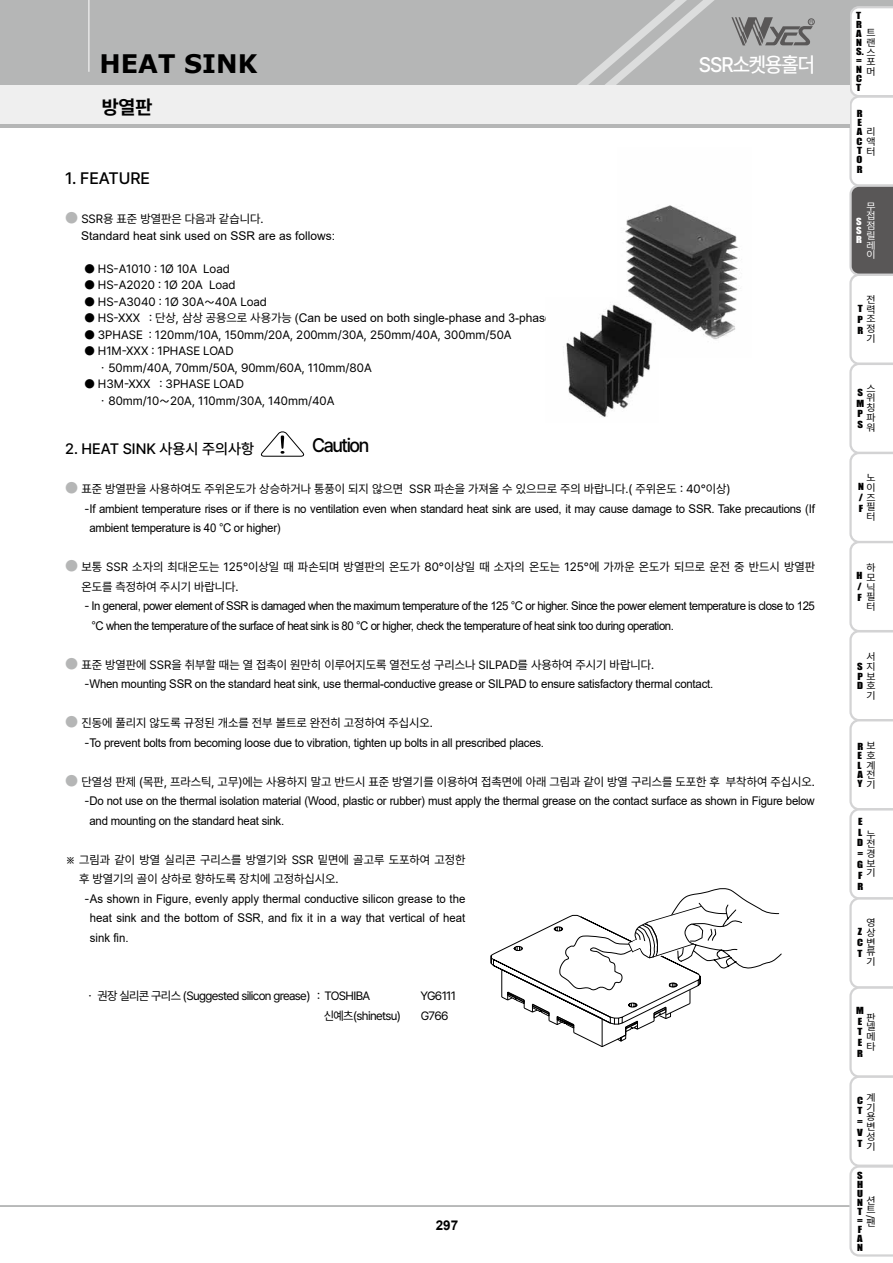
<style>
.page{position:relative;width:893px;height:1263px;background:#fff}
.page>*{position:absolute;margin:0;border:0;box-sizing:border-box;transform-origin:0 0}
.t1{font:700 25.5px "Verdana";color:#000}
.t2{font:500 21px "Pretendard";letter-spacing:-.05em;color:#fff;scale:.95 1}
.t3{font:500 19.5px "Pretendard";letter-spacing:-.075em;color:#000;scale:.95 1}
.t4{font:700 19.5px "Pretendard";color:#000}
.t5{font:500 16.5px "Pretendard";color:#000}
.t6{font:500 15px "Pretendard";color:#000}
.t7{font:700 13.5px "Arial";color:#000}
.t8{font:12px/19.5px "Arial";letter-spacing:-.02em;color:#000;scale:.95 1}
.t9{font:12px/16.5px "Pretendard";color:#000}
.t10{font:12px/19.5px "Arial";letter-spacing:-.04em;color:#000;scale:.95 1}
.t11{font:12px "Arial";color:#000}
.t12{font:12px "Pretendard";letter-spacing:-.05em;color:#000}
.t13{font:10.05px/9.8px "Pretendard";color:#000;text-align:justify;scale:1.05 1}
.t14{font:10.05px/9.8px "Pretendard";color:#fff;text-align:justify;scale:1.05 1}
.t15{font:9px/10.8px "Impact";color:#000;text-align:justify;scale:1.2 1}
.t16{font:9px/9.3px "Impact";color:#fff;text-align:justify;scale:1.2 1}
.s1{font-size:15px;color:#b5b6b6}
.s2{font-family:"YGO530"}
.s3{font-family:"Pretendard"}
</style>
<div class="page">
<div style="left:802px;top:0;width:91px;height:85px;background:#b5b6b6"></div>
<svg style="left:849px;top:6px;width:44px;height:1250px"></svg>
<div style="left:1px;top:120px;width:849px;height:7px;background:#b5b6b6"></div>
<div style="left:0;top:0;width:850px;height:85px;background:#b5b6b6"></div>
<hr style="left:89px;top:0;width:1px;height:72px;background:#fff">
<div style="left:0;top:85px;width:850px;height:39px;background:#efefef"></div>
<hr style="left:0;top:1205px;width:849px;height:2px;background:#b5b6b6">
<svg style="left:577px;top:0;width:237px;height:85px"></svg>
<svg style="left:490px;top:888px;width:292px;height:159px"></svg>
<svg style="left:260px;top:431px;width:45px;height:26px"></svg>
<img style="left:625px;top:205px;width:114px;height:135px">
<img style="left:563px;top:298px;width:95px;height:119px">
<h1 class="t1" style="left:100px;top:46px;width:159px">HEAT SINK</h1>
<h2 class="t2" style="left:699px;top:50px;width:124px">SSR소켓용홀더</h2>
<h3 class="t4" style="left:102px;top:93px;width:52px">방열판</h3>
<h3 class="t5" style="left:65px;top:166px;width:86px">1. FEATURE</h3>
<p class="t9" style="left:65px;top:210px;width:200px"><span class="s1">●</span> SSR용 표준 방열판은 다음과 같습니다.</p>
<p class="t11" style="left:81px;top:227px;width:256px">Standard heat sink used on SSR are as follows:</p>
<p class="t9" style="left:84px;top:260px;width:147px">● HS-A1010 : 1Ø 10A Load</p>
<p class="t9" style="left:84px;top:276px;width:153px">● HS-A2020 : 1Ø 20A Load</p>
<p class="t9" style="left:84px;top:293px;width:184px">● HS-A3040 : 1Ø 30A<span class="s2">∼</span>40A Load</p>
<p class="t11" style="left:84px;top:310px;width:473px"><span class="s3">● HS-XXX : 단상, 삼상 공용으로 사용가능</span> (Can be used on both single-phase and 3-phase)</p>
<p class="t9" style="left:84px;top:326px;width:429px">● 3PHASE : 120mm/10A, 150mm/20A, 200mm/30A, 250mm/40A, 300mm/50A</p>
<p class="t9" style="left:97px;top:342px;width:276px;text-indent:-13px">● H1M-XXX : 1PHASE LOAD<br>·50mm/40A, 70mm/50A, 90mm/60A, 110mm/80A</p>
<p class="t9" style="left:97px;top:375px;width:239px;text-indent:-13px">● H3M-XXX : 3PHASE LOAD ·80mm/10<span class="s2">∼</span>20A, 110mm/30A, 140mm/40A</p>
<p class="t6" style="left:65px;top:438px;width:190px">2. HEAT SINK 사용시 주의사항</p>
<p class="t9" style="left:65px;top:480px;width:667px"><span class="s1">●</span> 표준 방열판을 사용하여도 주위온도가 상승하거나 통풍이 되지 않으면 SSR 파손을 가져올 수 있으므로 주의 바랍니다.( 주위온도 : 40°이상)</p>
<p class="t8" style="left:89px;top:499px;width:765px;text-indent:-5px"><span class="s3">-</span> If ambient temperature rises or if there is no ventilation even when standard heat sink are used, it may cause damage to SSR. Take precautions (If ambient temperature is 40 °C or higher)</p>
<p class="t9" style="left:81px;top:557px;width:735px;line-height:19.5px;text-indent:-16px"><span class="s1">●</span> 보통 SSR 소자의 최대온도는 125°이상일 때 파손되며 방열판의 온도가 80°이상일 때 소자의 온도는 125°에 가까운 온도가 되므로 운전 중 반드시 방열판 온도를 측정하여 주시기 바랍니다.</p>
<p class="t10" style="left:92px;top:596px;width:763px;text-indent:-7px"><span class="s3">-</span> In general, power element of SSR is damaged when the maximum temperature of the 125 °C or higher. Since the power element temperature is close to 125 °C when the temperature of the surface of heat sink is 80 °C or higher, check the temperature of heat sink too during operation.</p>
<p class="t9" style="left:65px;top:656px;width:590px"><span class="s1">●</span> 표준 방열판에 SSR을 취부할 때는 열 접촉이 원만히 이루어지도록 열전도성 구리스나 SILPAD를 사용하여 주시기 바랍니다.</p>
<p class="t8" style="left:84px;top:674px;width:663px"><span class="s3">-</span> When mounting SSR on the standard heat sink, use thermal-conductive grease or SILPAD to ensure satisfactory thermal contact.</p>
<p class="t9" style="left:65px;top:714px;width:369px"><span class="s1">●</span> 진동에 풀리지 않도록 규정된 개소를 전부 볼트로 완전히 고정하여 주십시오.</p>
<p class="t8" style="left:84px;top:733px;width:485px"><span class="s3">-</span> To prevent bolts from becoming loose due to vibration, tighten up bolts in all prescribed places.</p>
<p class="t9" style="left:65px;top:773px;width:751px"><span class="s1">●</span> 단열성 판제 (목판, 프라스틱, 고무)에는 사용하지 말고 반드시 표준 방열기를 이용하여 접촉면에 아래 그림과 같이 방열 구리스를 도포한 후 부착하여 주십시오.</p>
<p class="t8" style="left:89px;top:791px;width:765px;text-indent:-5px"><span class="s3">-</span> Do not use on the thermal isolation material (Wood, plastic or rubber) must apply the thermal grease on the contact surface as shown in Figure below and mounting on the standard heat sink.</p>
<p class="t9" style="left:79px;top:849px;width:388px;line-height:19.5px;text-indent:-14px"><span class="s2">※</span> 그림과 같이 방열 실리콘 구리스를 방열기와 SSR 밑면에 골고루 도포하여 고정한 후 방열기의 골이 상하로 향하도록 장치에 고정하십시오.</p>
<p class="t8" style="left:90px;top:889px;width:397px;text-align:justify;text-indent:-6px"><span class="s3">-</span> As shown in Figure, evenly apply thermal conductive silicon grease to the heat sink and the bottom of SSR, and fix it in a way that vertical of heat sink fin.</p>
<h3 class="t3" style="left:312px;top:431px;width:62px">Caution</h3>
<p class="t12" style="left:84px;top:987px;width:287px">· 권장 실리콘 구리스 (Suggested silicon grease) : TOSHIBA</p>
<p class="t9" style="left:420px;top:987px;width:37px">YG6111</p>
<p class="t12" style="left:324px;top:1007px;width:79px">신예츠(shinetsu)</p>
<p class="t9" style="left:421px;top:1007px;width:29px">G766</p>
<p class="t7" style="left:436px;top:1216px;width:24px">297</p>
<p class="t15" style="left:856px;top:11px;width:8px;line-height:9px;text-align:left">T<br>R<br>A<br>N<br>S. =<br>N<br>C<br>T</p>
<p class="t13" style="left:866px;top:27px;width:10px">트 랜 스 포 머</p>
<p class="t15" style="left:857px;top:108px;width:6px;line-height:9.3px">R E A C T O R</p>
<p class="t13" style="left:866px;top:127px;width:9px">리 액 터</p>
<p class="t14" style="left:866px;top:201px;width:10px">무 접 점 릴 레 이</p>
<p class="t16" style="left:856px;top:216px;width:6px">S S R</p>
<p class="t13" style="left:866px;top:294px;width:10px">전 력 조 정 기</p>
<p class="t15" style="left:857px;top:303px;width:6px">T P R</p>
<p class="t13" style="left:866px;top:383px;width:10px">스 위 칭 파 워</p>
<p class="t15" style="left:856px;top:387px;width:8px;text-align:left">S<br>M<br>P<br>S</p>
<p class="t13" style="left:866px;top:472px;width:10px">노 이 즈 필 터</p>
<p class="t15" style="left:858px;top:481px;width:6px">N / F</p>
<p class="t13" style="left:866px;top:562px;width:10px">하 모 닉 필 터</p>
<p class="t15" style="left:857px;top:570px;width:6px">H / F</p>
<p class="t13" style="left:866px;top:651px;width:10px">서 지 보 호 기</p>
<p class="t15" style="left:857px;top:662px;width:6px;line-height:9.3px">S P D</p>
<p class="t13" style="left:866px;top:740px;width:10px">보 호 계 전 기</p>
<p class="t15" style="left:857px;top:742px;width:6px;line-height:9.3px;text-align:left">R<br>E<br>L<br>A<br>Y</p>
<p class="t15" style="left:858px;top:816px;width:5px">E</p>
<p class="t15" style="left:857px;top:826px;width:6px">L D = G F R</p>
<p class="t13" style="left:866px;top:829px;width:10px">누 전 경 보 기</p>
<p class="t13" style="left:866px;top:917px;width:10px">영 상 변 류 기</p>
<p class="t15" style="left:857px;top:926px;width:6px">Z C T</p>
<p class="t15" style="left:856px;top:1005px;width:8px">M</p>
<p class="t13" style="left:866px;top:1012px;width:10px">판 넬 메 타</p>
<p class="t15" style="left:857px;top:1015px;width:6px">E T E R</p>
<p class="t13" style="left:866px;top:1092px;width:10px">계 기 용 변 성 기</p>
<p class="t15" style="left:857px;top:1094px;width:6px">C T = V T</p>
<p class="t15" style="left:857px;top:1171px;width:6px;line-height:9px">S H U N T = F A N</p>
<p class="t13" style="left:866px;top:1195px;width:10px">션 트</p>
<p class="t13" style="left:876px;top:1214px;width:5px;rotate:90deg">/</p>
<p class="t13" style="left:866px;top:1218px;width:10px">팬</p>
</div>
